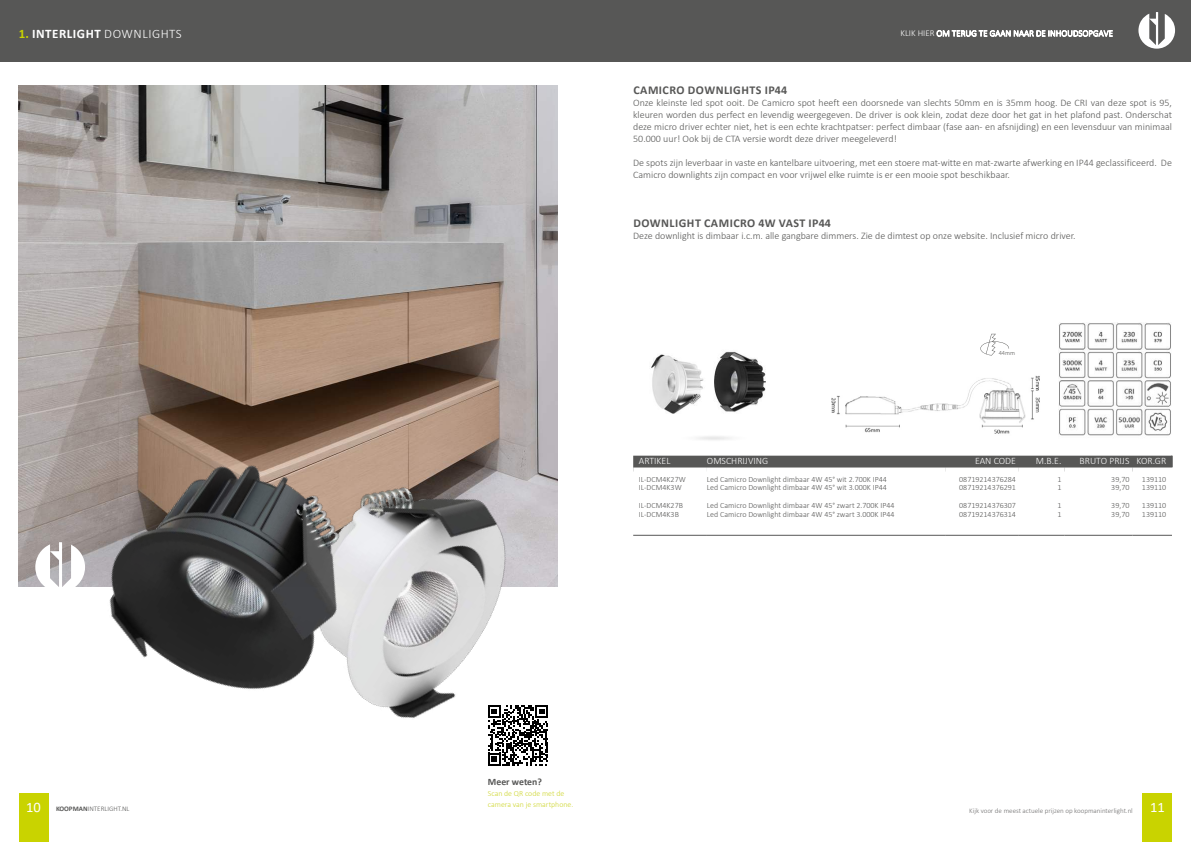
<style>
.page{position:relative;width:1191px;height:842px;background:#fff}
.page>*{position:absolute;margin:0;border:0;box-sizing:border-box;transform-origin:0 0}
.t1{font:700 13px "Calibri";letter-spacing:.04em;color:#fff}
.t2{font:700 12px "Calibri";letter-spacing:.04em;color:#575756}
.t3{font:300 10px/12px "Calibri";color:#575756;text-align:justify}
.t4{font:300 9.8px "Calibri";color:#fff}
.t5{font:700 9.8px "Calibri";color:#575756}
.t6{font:300 9px "Calibri";color:#fff}
.t7{font:300 8px "Calibri";color:#575756}
.t8{font:300 7.8px/10.7px "Calibri";color:#ced62d}
.t9{font:300 7px "Calibri";color:#706f6f}
.t10{font:300 7px "Calibri";color:#575756}
.t11{font:700 7px "Calibri";color:#575756}
.t12{font:300 6.3px "Calibri";color:#575756}
.s1{color:#c9d300}
.s2{font-weight:300}
.s3{font-weight:400;font-size:14.5px;color:#fff}
.s4{font-weight:700}
</style>
<div class="page">
<div style="left:595px;top:0;width:596px;height:62px;background:#575756"></div>
<div style="left:1143px;top:793px;width:29px;height:49px;background:#c9d300"></div>
<svg style="left:1138px;top:12px;width:37px;height:37px"></svg>
<div style="left:0;top:0;width:595px;height:62px;background:#575756"></div>
<div style="left:19px;top:793px;width:29px;height:49px;background:#c9d300"></div>
<img style="left:651px;top:351px;width:115px;height:63px">
<img style="left:1058px;top:322px;width:113px;height:114px">
<div style="left:633px;top:456px;width:539px;height:11px;background:#575756"></div>
<hr style="left:633px;top:535px;width:74px;height:1px;background:#575756">
<hr style="left:707px;top:535px;width:238px;height:1px;background:#575756">
<hr style="left:945px;top:535px;width:73px;height:1px;background:#575756">
<hr style="left:1018px;top:535px;width:46px;height:1px;background:#575756">
<hr style="left:1064px;top:535px;width:68px;height:1px;background:#575756">
<hr style="left:1132px;top:535px;width:40px;height:1px;background:#575756">
<img style="left:19px;top:85px;width:539px;height:337px">
<img style="left:402px;top:422px;width:156px;height:344px">
<img style="left:18px;top:387px;width:384px;height:331px">
<svg style="left:35px;top:542px;width:50px;height:50px"></svg>
<svg style="left:488px;top:705px;width:60px;height:60px"></svg>
<img style="left:831px;top:333px;width:209px;height:101px">
<svg style="left:980px;top:334px;width:29px;height:21px"></svg>
<h1 class="t1" style="left:19px;top:25px;width:103px"><span class="s1">1.</span> INTERLIGHT <span class="s2">Downlights</span></h1>
<p class="t11" style="left:26px;top:804px;width:39px"><span class="s3">10</span> KOOP</p>
<p class="t10" style="left:73px;top:804px;width:58px"><span class="s4">MAN</span>INTERLIGHT.NL</p>
<p class="t6" style="left:900px;top:28px;width:214px">KLIK HIER OM TERUG TE GAAN NAAR DE INHOUDSOPGAVE</p>
<p class="t2" style="left:633px;top:82px;width:155px">CAMICRO DOWNLIGHTS IP44</p>
<p class="t3" style="left:633px;top:97px;width:540px">Onze kleinste led spot ooit. De Camicro spot heeft een doorsnede van slechts 50mm en is 35mm hoog. De CRI van deze spot is 95, kleuren worden dus perfect en levendig weergegeven. De driver is ook klein, zodat deze door het gat in het plafond past. Onderschat deze micro driver echter niet, het is een echte krachtpatser: perfect dimbaar (fase aan- en afsnijding) en een levensduur van minimaal 50.000 uur! Ook bij de CTA versie wordt deze driver meegeleverd!</p>
<p class="t3" style="left:633px;top:157px;width:540px">De spots zijn leverbaar in vaste en kantelbare uitvoering, met een stoere mat-witte en mat-zwarte afwerking en IP44 geclassificeerd. De<br>Camicro downlights zijn compact en voor vrijwel elke ruimte is er een mooie spot beschikbaar.</p>
<p class="t2" style="left:633px;top:214px;width:199px">DOWNLIGHT CAMICRO 4W VAST IP44</p>
<p class="t3" style="left:633px;top:229px;width:444px">Deze downlight is dimbaar i.c.m. alle gangbare dimmers. Zie de dimtest op onze website. Inclusief micro driver.</p>
<p class="t12" style="left:998px;top:349px;width:18px">44mm</p>
<p class="t4" style="left:639px;top:455px;width:33px">ARTIKEL</p>
<p class="t4" style="left:707px;top:455px;width:63px">OMSCHRIJVING</p>
<p class="t4" style="left:975px;top:455px;width:42px">EAN CODE</p>
<p class="t4" style="left:1036px;top:455px;width:27px">M.B.E.</p>
<p class="t4" style="left:1079px;top:455px;width:88px">BRUTO PRIJS KOR.GR</p>
<p class="t7" style="left:639px;top:474px;width:48px">IL-DCM4K27W</p>
<p class="t7" style="left:707px;top:474px;width:181px">Led Camicro Downlight dimbaar 4W 45° wit 2.700K IP44</p>
<p class="t7" style="left:959px;top:474px;width:58px">08719214376284</p>
<p class="t7" style="left:1057px;top:474px;width:6px">1</p>
<p class="t7" style="left:1111px;top:474px;width:20px">39,70</p>
<p class="t7" style="left:1142px;top:474px;width:26px">139110</p>
<p class="t7" style="left:639px;top:483px;width:44px">IL-DCM4K3W</p>
<p class="t7" style="left:707px;top:483px;width:181px">Led Camicro Downlight dimbaar 4W 45° wit 3.000K IP44</p>
<p class="t7" style="left:959px;top:483px;width:58px">08719214376291</p>
<p class="t7" style="left:1057px;top:483px;width:6px">1</p>
<p class="t7" style="left:1111px;top:483px;width:20px">39,70</p>
<p class="t7" style="left:1142px;top:483px;width:26px">139110</p>
<p class="t7" style="left:639px;top:500px;width:46px">IL-DCM4K27B</p>
<p class="t7" style="left:707px;top:500px;width:189px">Led Camicro Downlight dimbaar 4W 45° zwart 2.700K IP44</p>
<p class="t7" style="left:959px;top:500px;width:58px">08719214376307</p>
<p class="t7" style="left:1057px;top:500px;width:6px">1</p>
<p class="t7" style="left:1111px;top:500px;width:20px">39,70</p>
<p class="t7" style="left:1142px;top:500px;width:26px">139110</p>
<p class="t7" style="left:639px;top:509px;width:42px">IL-DCM4K3B</p>
<p class="t7" style="left:707px;top:509px;width:189px">Led Camicro Downlight dimbaar 4W 45° zwart 3.000K IP44</p>
<p class="t7" style="left:959px;top:509px;width:58px">08719214376314</p>
<p class="t7" style="left:1057px;top:509px;width:6px">1</p>
<p class="t7" style="left:1111px;top:509px;width:20px">39,70</p>
<p class="t7" style="left:1142px;top:509px;width:26px">139110</p>
<p class="t5" style="left:488px;top:775px;width:55px">Meer weten?</p>
<p class="t8" style="left:488px;top:788px;width:87px">Scan de QR code met de camera van je smartphone.</p>
<p class="t9" style="left:969px;top:806px;width:197px">Kijk voor de meest actuele prijzen op koopmaninterlight.nl <span class="s3">11</span></p>
</div>
